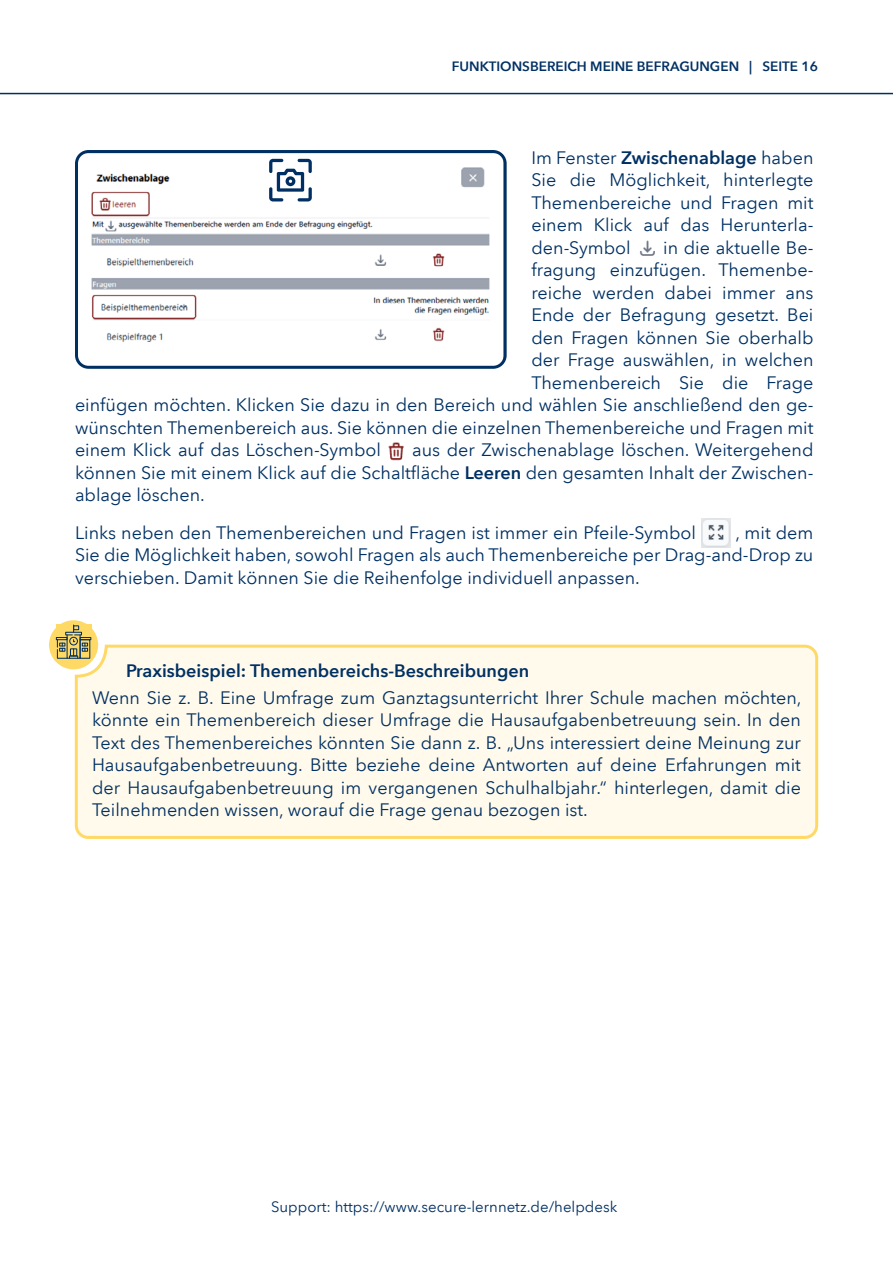
<style>
.page{position:relative;width:893px;height:1263px;background:#fff}
.page>*{position:absolute;margin:0;border:0;box-sizing:border-box;transform-origin:0 0}
.Textkörper{font:18px/22.5px "Avenir Next LT Pro";color:#003063;text-align:justify}
.Beispielbox_gelb{font:18px/22.5px "Avenir Next LT Pro";color:#003063;text-align:justify}
.Beispielbox_gelb_Überschrift{font:600 18px "Avenir Next LT Pro";color:#003063}
.t1{font:15px "Avenir Next LT Pro";color:#003063}
.t2{font:600 13.5px "Avenir Next LT Pro";color:#003063}
.s1{font-weight:600}
</style>
<div class="page">
<hr style="left:0;top:93px;width:893px;height:1px;background:#003063">
<div style="left:73px;top:643px;width:746px;height:196px;background:#fffaeb"></div>
<img style="left:640px;top:240px;width:15px;height:16px">
<img style="left:388px;top:442px;width:16px;height:19px">
<img style="left:701px;top:518px;width:29px;height:29px">
<img style="left:75px;top:150px;width:428px;height:215px">
<div style="left:75px;top:150px;width:432px;height:219px;border:3px solid #003063;border-radius:12px"></div>
<svg style="left:269px;top:159px;width:43px;height:42px"></svg>
<div style="left:49px;top:620px;width:49px;height:49px;background:#ffd966;border-radius:50%"></div>
<div style="left:56px;top:624px;width:35px;height:35px;background:#ffd966"></div>
<svg style="left:56px;top:625px;width:35px;height:34px"></svg>
<div style="left:67px;top:634px;width:14px;height:25px;border:1px solid #003063"></div>
<p class="t2" style="left:452px;top:58px;width:79px">Funktionsberei</p>
<p class="t2" style="left:567px;top:58px;width:88px">ch Meine Befra</p>
<p class="t2" style="left:679px;top:58px;width:140px">gungen | SEITE 16</p>
<p class="Textkörper" style="left:531px;top:146px;width:283px">Im Fenster <span class="s1">Zwischenablage</span> haben Sie die Möglichkeit, hinterlegte Themenbereiche und Fragen mit einem Klick auf das Herunterla&shy;den-Symbol</p>
<p class="Textkörper" style="left:663px;top:236px;width:152px">in die aktuelle Be-</p>
<p class="Textkörper" style="left:531px;top:259px;width:283px">fragung einzufügen. Themenbe-</p>
<p class="Textkörper" style="left:531px;top:281px;width:283px">reiche werden dabei immer ans</p>
<p class="Textkörper" style="left:531px;top:304px;width:283px">Ende der Befragung gesetzt. Bei</p>
<p class="Textkörper" style="left:531px;top:326px;width:284px">den Fragen können Sie oberhalb</p>
<p class="Textkörper" style="left:531px;top:349px;width:283px">der Frage auswählen, in welchen</p>
<p class="Textkörper" style="left:531px;top:371px;width:283px">Themenbereich Sie die Frage</p>
<p class="Textkörper" style="left:75px;top:394px;width:740px">einfügen möchten. Klicken Sie dazu in den Bereich und wählen Sie anschließend den ge-</p>
<p class="Textkörper" style="left:75px;top:416px;width:740px">wünschten Themenbereich aus. Sie können die einzelnen Themenbereiche und Fragen mit</p>
<p class="Textkörper" style="left:75px;top:439px;width:308px">einem Klick auf das Löschen-Symbol</p>
<p class="Textkörper" style="left:75px;top:439px;width:740px;text-indent:337px">aus der Zwischenablage löschen. Weitergehend können Sie mit einem Klick auf die Schaltfläche <span class="s1">Leeren</span> den gesamten Inhalt der Zwischen&shy;ablage löschen.</p>
<p class="Textkörper" style="left:75px;top:521px;width:622px">Links neben den Themenbereichen und Fragen ist immer ein Pfeile-Symbol</p>
<p class="Textkörper" style="left:75px;top:521px;width:740px;text-indent:660px">, mit dem Sie die Möglichkeit haben, sowohl Fragen als auch Themenbereiche per Drag-and-Drop zu verschieben. Damit können Sie die Reihenfolge individuell anpassen.</p>
<p class="Beispielbox_gelb_Überschrift" style="left:126px;top:659px;width:405px">Praxisbeispiel: Themenbereichs-Beschreibungen</p>
<p class="Beispielbox_gelb" style="left:92px;top:686px;width:711px">Wenn Sie z. B. Eine Umfrage zum Ganztagsunterricht Ihrer Schule machen möchten, könnte ein Themenbereich dieser Umfrage die Hausaufgabenbetreuung sein. In den Text des Themenbereiches könnten Sie dann z. B. „Uns interessiert deine Meinung zur Hausaufgabenbetreuung. Bitte beziehe deine Antworten auf deine Erfahrungen mit der Hausaufgabenbetreuung im vergangenen Schulhalbjahr.“ hinterlegen, damit die Teilnehmenden wissen, worauf die Frage genau bezogen ist.</p>
<p class="t1" style="left:271px;top:1198px;width:348px">Support: https://www.secure-lernnetz.de/helpdesk</p>
</div>
